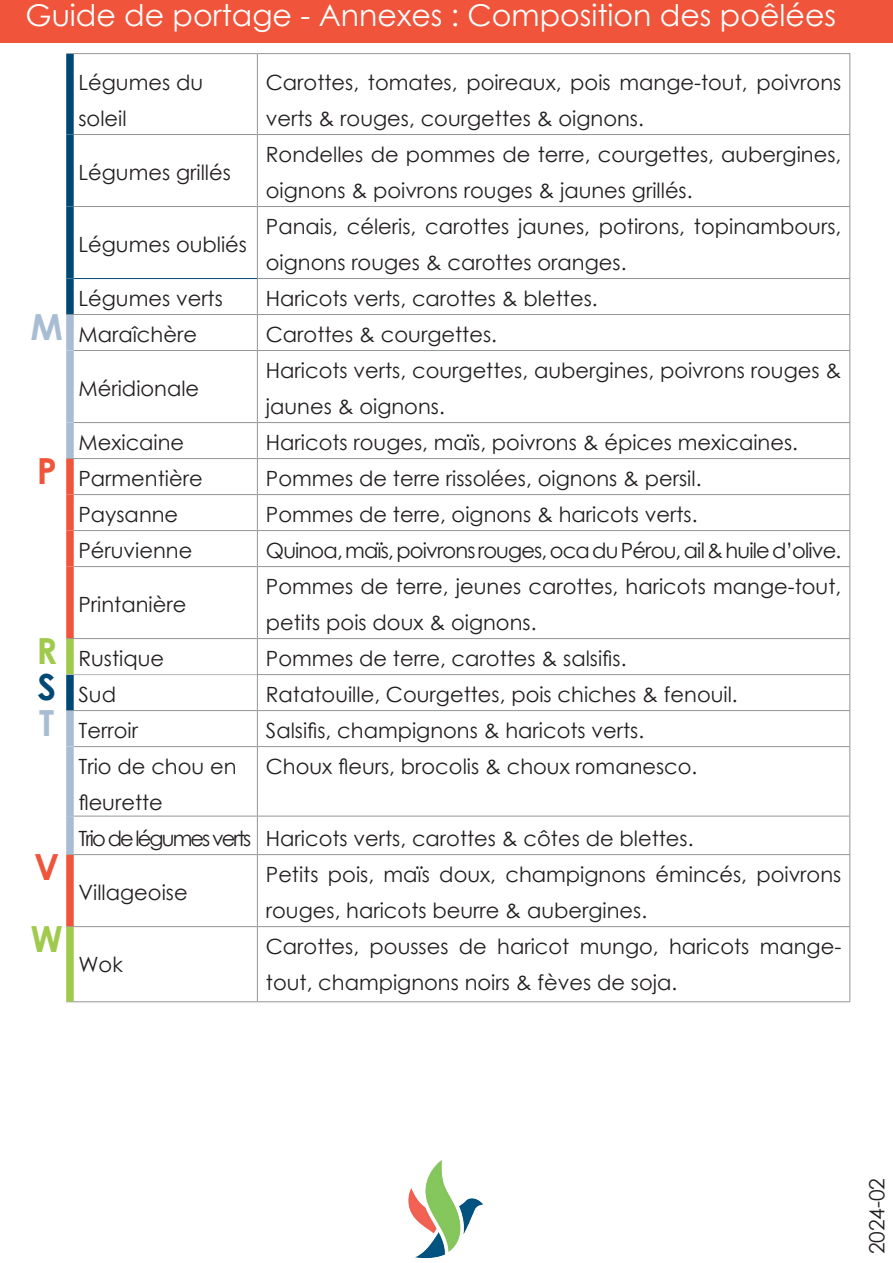
<style>
.page{position:relative;width:893px;height:1263px;background:#fff}
.page>*{position:absolute;margin:0;border:0;box-sizing:border-box;transform-origin:0 0}
.t1{font:700 36px "Century Gothic";color:#f0543a}
.t2{font:700 36px "Century Gothic";color:#9fca4c}
.t3{font:30px "Century Gothic";color:#fff}
.t4{font:21px/36px "Century Gothic";color:#231f20}
.t5{font:21px "Century Gothic";letter-spacing:-.04em;color:#231f20}
.s1{font-weight:700;font-size:36px;color:#a8bdd4}
.s2{font-weight:700;font-size:36px;color:#f0543a}
.s3{font-weight:700;font-size:36px;color:#9fca4c}
.s4{font-weight:700;font-size:36px;color:#004976}
</style>
<div class="page">
<hr style="left:66px;top:53px;width:191px;height:1px;background:#939598">
<hr style="left:257px;top:53px;width:593px;height:1px;background:#939598">
<hr style="left:257px;top:54px;width:1px;height:80px;background:#939598">
<hr style="left:849px;top:54px;width:1px;height:80px;background:#939598">
<hr style="left:74px;top:134px;width:183px;height:1px;background:#939598">
<hr style="left:257px;top:134px;width:593px;height:1px;background:#939598">
<hr style="left:257px;top:135px;width:1px;height:71px;background:#939598">
<hr style="left:849px;top:135px;width:1px;height:71px;background:#939598">
<hr style="left:74px;top:206px;width:183px;height:1px;background:#939598">
<hr style="left:257px;top:206px;width:593px;height:1px;background:#939598">
<hr style="left:257px;top:207px;width:1px;height:71px;background:#939598">
<hr style="left:849px;top:207px;width:1px;height:71px;background:#939598">
<hr style="left:257px;top:278px;width:593px;height:1px;background:#939598">
<hr style="left:257px;top:279px;width:1px;height:35px;background:#939598">
<hr style="left:849px;top:279px;width:1px;height:35px;background:#939598">
<hr style="left:257px;top:314px;width:593px;height:1px;background:#939598">
<hr style="left:849px;top:315px;width:1px;height:35px;background:#939598">
<hr style="left:74px;top:350px;width:183px;height:1px;background:#939598">
<hr style="left:257px;top:350px;width:593px;height:1px;background:#939598">
<hr style="left:849px;top:351px;width:1px;height:71px;background:#939598">
<hr style="left:74px;top:422px;width:183px;height:1px;background:#939598">
<hr style="left:257px;top:422px;width:593px;height:1px;background:#939598">
<hr style="left:849px;top:423px;width:1px;height:35px;background:#939598">
<hr style="left:257px;top:458px;width:593px;height:1px;background:#939598">
<hr style="left:849px;top:459px;width:1px;height:35px;background:#939598">
<hr style="left:257px;top:494px;width:593px;height:1px;background:#939598">
<hr style="left:849px;top:495px;width:1px;height:35px;background:#939598">
<hr style="left:74px;top:530px;width:183px;height:1px;background:#939598">
<hr style="left:257px;top:530px;width:593px;height:1px;background:#939598">
<hr style="left:849px;top:531px;width:1px;height:35px;background:#939598">
<hr style="left:74px;top:566px;width:183px;height:1px;background:#939598">
<hr style="left:257px;top:566px;width:593px;height:1px;background:#939598">
<hr style="left:849px;top:567px;width:1px;height:71px;background:#939598">
<hr style="left:257px;top:638px;width:593px;height:1px;background:#939598">
<hr style="left:849px;top:639px;width:1px;height:35px;background:#939598">
<hr style="left:257px;top:674px;width:593px;height:1px;background:#939598">
<hr style="left:849px;top:675px;width:1px;height:35px;background:#939598">
<hr style="left:257px;top:710px;width:593px;height:1px;background:#939598">
<hr style="left:849px;top:711px;width:1px;height:35px;background:#939598">
<hr style="left:257px;top:746px;width:593px;height:1px;background:#939598">
<hr style="left:849px;top:747px;width:1px;height:69px;background:#939598">
<hr style="left:74px;top:816px;width:183px;height:1px;background:#939598">
<hr style="left:257px;top:816px;width:593px;height:1px;background:#939598">
<hr style="left:849px;top:816px;width:1px;height:38px;background:#939598">
<hr style="left:257px;top:854px;width:593px;height:1px;background:#939598">
<hr style="left:257px;top:855px;width:1px;height:71px;background:#939598">
<hr style="left:849px;top:855px;width:1px;height:71px;background:#939598">
<hr style="left:257px;top:926px;width:593px;height:1px;background:#939598">
<hr style="left:849px;top:927px;width:1px;height:74px;background:#939598">
<hr style="left:257px;top:1001px;width:593px;height:1px;background:#939598">
<hr style="left:74px;top:278px;width:183px;height:1px;background:#004976">
<hr style="left:66px;top:314px;width:191px;height:1px;background:#939598">
<hr style="left:257px;top:315px;width:1px;height:35px;background:#939598">
<hr style="left:257px;top:351px;width:1px;height:71px;background:#939598">
<hr style="left:257px;top:423px;width:1px;height:35px;background:#939598">
<hr style="left:74px;top:494px;width:183px;height:1px;background:#939598">
<hr style="left:66px;top:458px;width:191px;height:1px;background:#939598">
<hr style="left:257px;top:459px;width:1px;height:35px;background:#939598">
<hr style="left:257px;top:495px;width:1px;height:35px;background:#939598">
<hr style="left:257px;top:531px;width:1px;height:35px;background:#939598">
<hr style="left:257px;top:567px;width:1px;height:71px;background:#939598">
<hr style="left:66px;top:638px;width:191px;height:1px;background:#939598">
<hr style="left:257px;top:639px;width:1px;height:35px;background:#939598">
<hr style="left:257px;top:675px;width:1px;height:35px;background:#939598">
<hr style="left:66px;top:674px;width:191px;height:1px;background:#b6b7bb">
<hr style="left:66px;top:710px;width:191px;height:1px;background:#939598">
<hr style="left:257px;top:711px;width:1px;height:35px;background:#939598">
<hr style="left:74px;top:746px;width:183px;height:1px;background:#939598">
<hr style="left:257px;top:747px;width:1px;height:69px;background:#939598">
<hr style="left:257px;top:816px;width:1px;height:38px;background:#939598">
<hr style="left:66px;top:854px;width:191px;height:1px;background:#939598">
<hr style="left:66px;top:926px;width:191px;height:1px;background:#939598">
<hr style="left:257px;top:927px;width:1px;height:74px;background:#939598">
<hr style="left:66px;top:1001px;width:191px;height:1px;background:#939598">
<div style="left:66px;top:54px;width:8px;height:81px;background:#004976"></div>
<div style="left:66px;top:135px;width:8px;height:72px;background:#004976"></div>
<div style="left:66px;top:207px;width:8px;height:72px;background:#004976"></div>
<div style="left:66px;top:279px;width:8px;height:35px;background:#004976"></div>
<div style="left:66px;top:315px;width:8px;height:36px;background:#a8bdd4"></div>
<div style="left:66px;top:351px;width:8px;height:72px;background:#a8bdd4"></div>
<div style="left:66px;top:423px;width:8px;height:35px;background:#a8bdd4"></div>
<div style="left:66px;top:459px;width:8px;height:36px;background:#f0543a"></div>
<div style="left:66px;top:495px;width:8px;height:36px;background:#f0543a"></div>
<div style="left:66px;top:531px;width:8px;height:36px;background:#f0543a"></div>
<div style="left:66px;top:567px;width:8px;height:71px;background:#f0543a"></div>
<div style="left:66px;top:639px;width:8px;height:35px;background:#9fca4c"></div>
<div style="left:66px;top:711px;width:8px;height:36px;background:#a8bdd4"></div>
<div style="left:66px;top:747px;width:8px;height:69px;background:#a8bdd4"></div>
<div style="left:66px;top:816px;width:8px;height:38px;background:#a8bdd4"></div>
<div style="left:66px;top:927px;width:8px;height:74px;background:#9fca4c"></div>
<div style="left:66px;top:675px;width:8px;height:35px;background:#004976"></div>
<div style="left:66px;top:855px;width:8px;height:71px;background:#f0543a"></div>
<div style="left:0;top:0;width:893px;height:42px;background:#f0543a"></div>
<img style="left:408px;top:1160px;width:75px;height:99px">
<h2 class="t3" style="left:26px;top:-6px;width:812px">Guide de portage - Annexes : Composition des poêlées</h2>
<p class="t4" style="left:78px;top:64px;width:126px">Légumes du soleil</p>
<p class="t4" style="left:266px;top:64px;width:577px">Carottes, tomates, poireaux, pois mange-tout, poivrons verts &amp; rouges, courgettes &amp; oignons.</p>
<p class="t4" style="left:78px;top:154px;width:154px">Légumes grillés</p>
<p class="t4" style="left:266px;top:136px;width:577px">Rondelles de pommes de terre, courgettes, aubergines, oignons &amp; poivrons rouges &amp; jaunes grillés.</p>
<p class="t4" style="left:78px;top:226px;width:170px">Légumes oubliés</p>
<p class="t4" style="left:266px;top:208px;width:577px">Panais, céleris, carottes jaunes, potirons, topinambours, oignons rouges &amp; carottes oranges.</p>
<p class="t4" style="left:78px;top:280px;width:146px">Légumes verts</p>
<p class="t4" style="left:266px;top:280px;width:333px">Haricots verts, carottes &amp; blettes.</p>
<p class="t4" style="left:31px;top:316px;width:168px"><span class="s1">M</span> Maraîchère</p>
<p class="t4" style="left:266px;top:316px;width:233px">Carottes &amp; courgettes.</p>
<p class="t4" style="left:78px;top:370px;width:122px">Méridionale</p>
<p class="t4" style="left:266px;top:352px;width:577px">Haricots verts, courgettes, aubergines, poivrons rouges &amp; jaunes &amp; oignons.</p>
<p class="t4" style="left:78px;top:424px;width:107px">Mexicaine</p>
<p class="t4" style="left:266px;top:424px;width:534px">Haricots rouges, maïs, poivrons &amp; épices mexicaines.</p>
<p class="t4" style="left:37px;top:460px;width:167px"><span class="s2">P</span> Parmentière</p>
<p class="t4" style="left:266px;top:460px;width:437px">Pommes de terre rissolées, oignons &amp; persil.</p>
<p class="t4" style="left:78px;top:496px;width:101px">Paysanne</p>
<p class="t4" style="left:266px;top:496px;width:433px">Pommes de terre, oignons &amp; haricots verts.</p>
<p class="t4" style="left:78px;top:532px;width:115px">Péruvienne</p>
<p class="t5" style="left:266px;top:536px;width:577px">Quinoa, maïs, poivrons rouges, oca du Pérou, ail &amp; huile d’olive.</p>
<p class="t4" style="left:78px;top:586px;width:109px">Printanière</p>
<p class="t4" style="left:266px;top:568px;width:577px">Pommes de terre, jeunes carottes, haricots mange-tout, petits pois doux &amp; oignons.</p>
<p class="t4" style="left:36px;top:640px;width:129px"><span class="s3">R</span> Rustique</p>
<p class="t4" style="left:266px;top:640px;width:362px">Pommes de terre, carottes &amp; salsifis.</p>
<p class="t4" style="left:37px;top:676px;width:80px"><span class="s4">S</span> Sud</p>
<p class="t4" style="left:266px;top:676px;width:473px">Ratatouille, Courgettes, pois chiches &amp; fenouil.</p>
<p class="t4" style="left:39px;top:712px;width:100px"><span class="s1">T</span> Terroir</p>
<p class="t4" style="left:266px;top:712px;width:380px">Salsifis, champignons &amp; haricots verts.</p>
<p class="t4" style="left:78px;top:748px;width:160px">Trio de chou en fleurette</p>
<p class="t4" style="left:266px;top:748px;width:433px">Choux fleurs, brocolis &amp; choux romanesco.</p>
<p class="t4" style="left:78px;top:820px;width:617px">Trio de légumes verts Haricots verts, carottes &amp; côtes de blettes.</p>
<h1 class="t1" style="left:34px;top:840px;width:27px">V</h1>
<p class="t4" style="left:78px;top:874px;width:111px">Villageoise</p>
<p class="t4" style="left:266px;top:856px;width:577px">Petits pois, maïs doux, champignons émincés, poivrons rouges, haricots beurre &amp; aubergines.</p>
<h1 class="t2" style="left:31px;top:912px;width:34px">W</h1>
<p class="t4" style="left:78px;top:946px;width:46px">Wok</p>
<p class="t4" style="left:266px;top:928px;width:577px">Carottes, pousses de haricot mungo, haricots mange&shy;tout, champignons noirs &amp; fèves de soja.</p>
<p class="t4" style="left:859px;top:1254px;width:78px;rotate:-90deg">2024-02</p>
</div>
